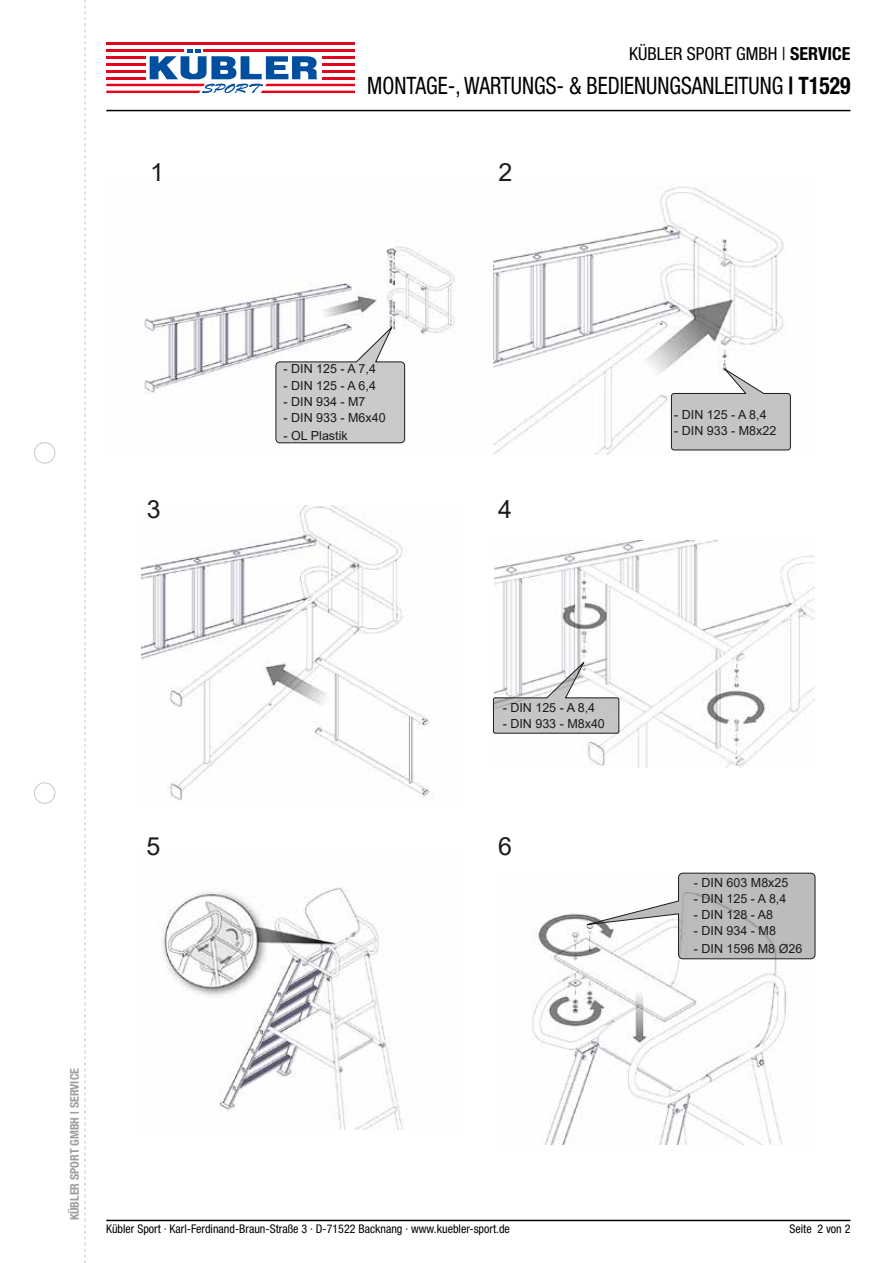
<style>
.page{position:relative;width:893px;height:1263px;background:#fff}
.page>*{position:absolute;margin:0;border:0;box-sizing:border-box;transform-origin:0 0}
.t1{font:25.05px "Arial";color:#1b1b1f}
.t2{font:condensed 24px "Helvetica Neue LT Pro";color:#000;scale:.9 1}
.t3{font:condensed 18px "Helvetica Neue LT Pro";color:#000}
.t4{font:12.45px "Arial";color:#1b1b1f}
.t5{font:condensed 12px "Helvetica Neue LT Pro";color:#000}
.t6{font:700 condensed 12px "Helvetica Neue LT Pro";color:#9d9d9c}
.s1{font-weight:700}
</style>
<div class="page">
<svg style="left:106px;top:49px;width:248px;height:44px"></svg>
<hr style="left:322px;top:77px;width:32px;height:2px;background:#e3051b">
<hr style="left:322px;top:70px;width:32px;height:2px;background:#e3051b">
<hr style="left:322px;top:63px;width:32px;height:3px;background:#e3051b">
<hr style="left:322px;top:56px;width:32px;height:3px;background:#e3051b">
<hr style="left:106px;top:77px;width:40px;height:2px;background:#e3051b">
<hr style="left:106px;top:70px;width:40px;height:2px;background:#e3051b">
<hr style="left:106px;top:63px;width:40px;height:3px;background:#e3051b">
<hr style="left:106px;top:56px;width:40px;height:3px;background:#e3051b">
<hr style="left:106px;top:49px;width:78px;height:3px;background:#e3051b">
<hr style="left:106px;top:43px;width:248px;height:2px;background:#e3051b">
<hr style="left:203px;top:49px;width:151px;height:3px;background:#e3051b">
<div style="left:34px;top:442px;width:21px;height:21px;border:1px solid #c6c6c6;border-radius:50%"></div>
<div style="left:34px;top:782px;width:21px;height:22px;border:1px solid #c6c6c6;border-radius:50%"></div>
<svg style="left:85px;top:0;width:1px;height:1263px"></svg>
<hr style="left:106px;top:110px;width:744px;height:1px;background:#000">
<hr style="left:106px;top:1220px;width:744px;height:1px;background:#000">
<img style="left:144px;top:246px;width:311px;height:198px">
<img style="left:142px;top:505px;width:288px;height:295px">
<img style="left:494px;top:541px;width:320px;height:226px">
<img style="left:161px;top:887px;width:242px;height:242px">
<img style="left:532px;top:913px;width:279px;height:231px">
<img style="left:493px;top:186px;width:294px;height:269px">
<svg style="left:586px;top:872px;width:230px;height:87px"></svg>
<svg style="left:493px;top:661px;width:126px;height:73px"></svg>
<svg style="left:275px;top:326px;width:130px;height:117px"></svg>
<svg style="left:671px;top:368px;width:120px;height:83px"></svg>
<h3 class="t3" style="left:629px;top:43px;width:223px">KÜBLER SPORT GMBH | <span class="s1">SERVICE</span></h3>
<h2 class="t2" style="left:367px;top:71px;width:538px">MONTAGE-, WARTUNGS- &amp; BEDIENUNGSANLEITUNG <span class="s1">| T1529</span></h2>
<h1 class="t1" style="left:150px;top:155px;width:15px">1</h1>
<h1 class="t1" style="left:498px;top:155px;width:15px">2</h1>
<p class="t4" style="left:284px;top:360px;width:94px">- DIN 125 - A 7,4</p>
<p class="t4" style="left:284px;top:377px;width:94px">- DIN 125 - A 6,4</p>
<p class="t4" style="left:284px;top:393px;width:83px">- DIN 934 - M7</p>
<p class="t4" style="left:284px;top:409px;width:104px">- DIN 933 - M6x40</p>
<p class="t4" style="left:284px;top:427px;width:66px">- OL Plastik</p>
<h1 class="t1" style="left:147px;top:492px;width:15px">3</h1>
<h1 class="t1" style="left:498px;top:492px;width:15px">4</h1>
<p class="t4" style="left:674px;top:406px;width:94px">- DIN 125 - A 8,4</p>
<p class="t4" style="left:674px;top:422px;width:104px">- DIN 933 - M8x22</p>
<p class="t4" style="left:503px;top:699px;width:94px">- DIN 125 - A 8,4</p>
<p class="t4" style="left:503px;top:715px;width:104px">- DIN 933 - M8x40</p>
<h1 class="t1" style="left:147px;top:829px;width:15px">5</h1>
<h1 class="t1" style="left:498px;top:829px;width:15px">6</h1>
<p class="t4" style="left:694px;top:874px;width:96px">- DIN 603 M8x25</p>
<p class="t4" style="left:694px;top:890px;width:94px">- DIN 125 - A 8,4</p>
<p class="t4" style="left:694px;top:906px;width:81px">- DIN 128 - A8</p>
<p class="t4" style="left:694px;top:922px;width:83px">- DIN 934 - M8</p>
<p class="t4" style="left:694px;top:940px;width:110px">- DIN 1596 M8 Ø26</p>
<p class="t6" style="left:67px;top:1220px;width:154px;rotate:-90deg">KÜBLER SPORT GMBH | SERVICE</p>
<p class="t5" style="left:106px;top:1222px;width:405px">Kübler Sport · Karl-Ferdinand-Braun-Straße 3 · D-71522 Backnang · www.kuebler-sport.de</p>
<p class="t5" style="left:789px;top:1222px;width:63px">Seite 2 von 2</p>
</div>
